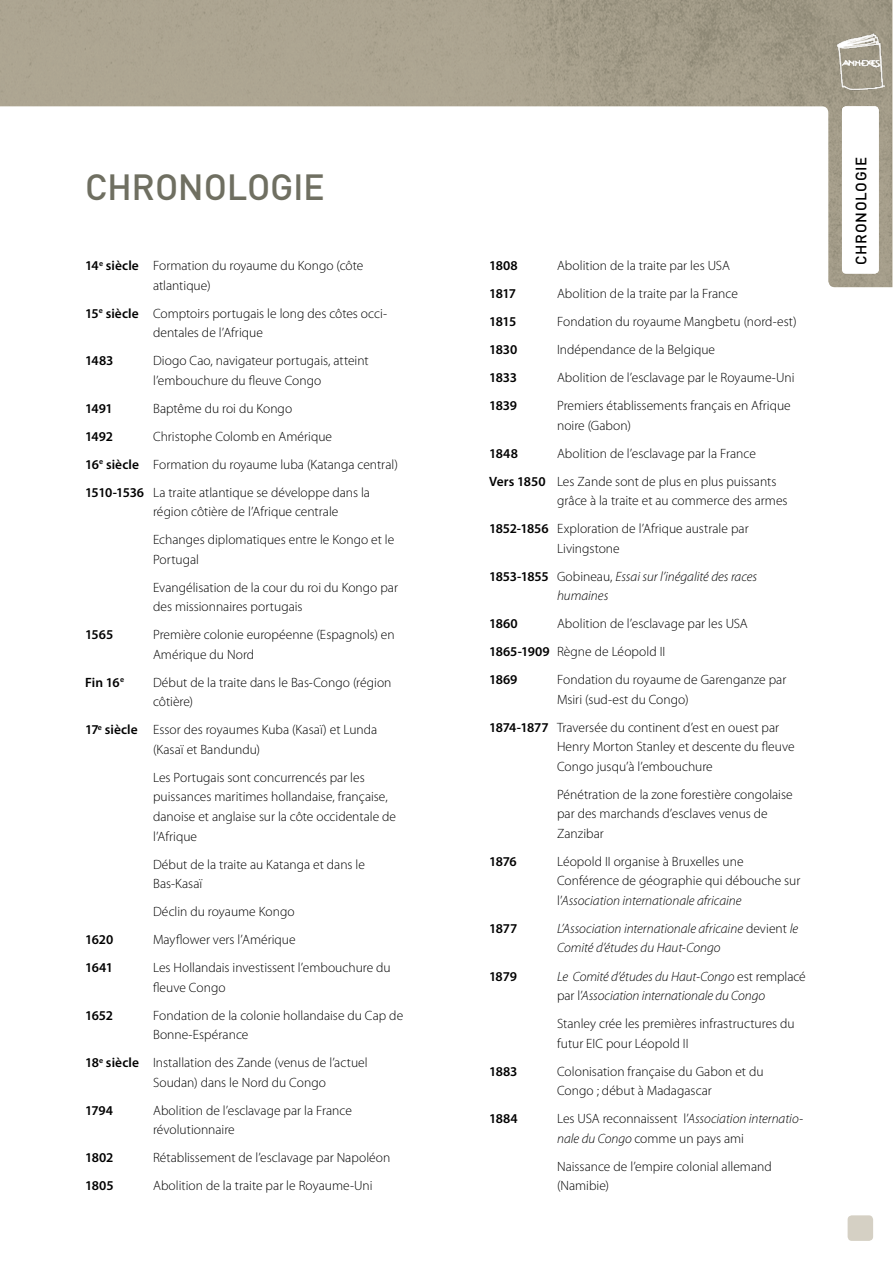
<style>
.page{position:relative;width:893px;height:1263px;background:#fff}
.page>*{position:absolute;margin:0;border:0;box-sizing:border-box;transform-origin:0 0}
.t1{font:500 36px "DIN";letter-spacing:-.01em;color:#6f6f61}
.t2{font:500 15px "DIN";letter-spacing:.045em;color:#000}
.t3{font:300 13.5px/19.5px "Myriad Pro";color:#000}
.t4{font:italic 300 13.5px/19.5px "Myriad Pro";letter-spacing:-.005em;color:#000}
.t5{font:600 13.5px "Myriad Pro";letter-spacing:-.015em;color:#000}
.s1{font-weight:600}
.s2{font-weight:300}
.s3{font-style:normal}
.s4{font-weight:600;font-style:normal}
.s5{font-style:italic}
</style>
<div class="page">
<img style="left:0;top:0;width:892px;height:287px">
<div style="left:848px;top:1215px;width:25px;height:26px;background:#d5d0c4;border-radius:4px"></div>
<div style="left:842px;top:106px;width:37px;height:168px;background:#fff;border-radius:4px"></div>
<img style="left:837px;top:34px;width:47px;height:57px">
<h1 class="t1" style="left:85px;top:164px;width:241px">CHRONOLOGIE</h1>
<p class="t3" style="left:153px;top:256px;width:212px;text-indent:-68px"><span class="s1">14</span><sup>e</sup> <span class="s1">siècle</span> Formation du royaume du Kongo (côte atlantique)</p>
<p class="t3" style="left:153px;top:304px;width:235px;text-indent:-68px"><span class="s1">15</span><sup>e</sup> <span class="s1">siècle</span> Comptoirs portugais le long des côtes occi&shy;dentales de l’Afrique</p>
<p class="t5" style="left:85px;top:352px;width:30px">1483</p>
<p class="t3" style="left:153px;top:351px;width:217px">Diogo Cao, navigateur portugais, atteint l’embouchure du fleuve Congo</p>
<p class="t5" style="left:85px;top:400px;width:29px">1491</p>
<p class="t3" style="left:153px;top:399px;width:141px">Baptême du roi du Kongo</p>
<p class="t5" style="left:85px;top:428px;width:29px">1492</p>
<p class="t3" style="left:85px;top:422px;width:314px;line-height:28px;text-indent:68px">Christophe Colomb en Amérique<br><span class="s1">16</span><sup>e</sup> <span class="s1">siècle</span> Formation du royaume luba (Katanga central)<br><span class="s1">1510-1536</span> La traite atlantique se développe dans la</p>
<p class="t3" style="left:153px;top:498px;width:243px;line-height:28px">région côtière de l’Afrique centrale<br>Echanges diplomatiques entre le Kongo et le</p>
<p class="t3" style="left:153px;top:545px;width:246px;line-height:28px">Portugal<br>Evangélisation de la cour du roi du Kongo par</p>
<p class="t3" style="left:153px;top:597px;width:151px">des missionnaires portugais</p>
<p class="t5" style="left:85px;top:626px;width:30px">1565</p>
<p class="t3" style="left:153px;top:625px;width:243px">Première colonie européenne (Espagnols) en<br>Amérique du Nord</p>
<p class="t5" style="left:85px;top:674px;width:41px">Fin 16<sup>e</sup></p>
<p class="t3" style="left:153px;top:673px;width:240px">Début de la traite dans le Bas-Congo (région côtière)</p>
<p class="t3" style="left:153px;top:720px;width:226px;text-indent:-68px"><span class="s1">17</span><sup>e</sup> <span class="s1">siècle</span> Essor des royaumes Kuba (Kasaï) et Lunda (Kasaï et Bandundu)</p>
<p class="t3" style="left:153px;top:768px;width:245px">Les Portugais sont concurrencés par les puissances maritimes hollandaise, française, danoise et anglaise sur la côte occidentale de l’Afrique</p>
<p class="t3" style="left:153px;top:854px;width:213px">Début de la traite au Katanga et dans le<br>Bas-Kasaï</p>
<p class="t3" style="left:153px;top:902px;width:143px">Déclin du royaume Kongo</p>
<p class="t5" style="left:85px;top:931px;width:30px">1620</p>
<p class="t3" style="left:153px;top:930px;width:144px">Mayflower vers l’Amérique</p>
<p class="t5" style="left:85px;top:959px;width:30px">1641</p>
<p class="t3" style="left:153px;top:958px;width:239px">Les Hollandais investissent l’embouchure du fleuve Congo</p>
<p class="t5" style="left:85px;top:1006px;width:30px">1652</p>
<p class="t3" style="left:153px;top:1005px;width:252px">Fondation de la colonie hollandaise du Cap de<br>Bonne-Espérance</p>
<p class="t3" style="left:153px;top:1053px;width:216px;text-indent:-68px"><span class="s1">18</span><sup>e</sup> <span class="s1">siècle</span> Installation des Zande (venus de l’actuel<br>Soudan) dans le Nord du Congo</p>
<p class="t5" style="left:85px;top:1101px;width:30px">1794</p>
<p class="t3" style="left:153px;top:1101px;width:200px">Abolition de l’esclavage par la France révolutionnaire</p>
<p class="t5" style="left:85px;top:1149px;width:30px">1802</p>
<p class="t3" style="left:153px;top:1148px;width:239px">Rétablissement de l’esclavage par Napoléon</p>
<p class="t5" style="left:85px;top:1177px;width:30px">1805</p>
<p class="t3" style="left:153px;top:1176px;width:221px">Abolition de la traite par le Royaume-Uni</p>
<p class="t5" style="left:489px;top:257px;width:30px">1808</p>
<p class="t3" style="left:557px;top:256px;width:174px">Abolition de la traite par les USA</p>
<p class="t5" style="left:489px;top:285px;width:29px">1817</p>
<p class="t3" style="left:557px;top:284px;width:182px">Abolition de la traite par la France</p>
<p class="t5" style="left:489px;top:313px;width:46px">1815 <span class="s2">F</span></p>
<p class="t3" style="left:563px;top:312px;width:235px">ondation du royaume Mangbetu (nord-est)</p>
<p class="t5" style="left:489px;top:341px;width:30px">1830</p>
<p class="t3" style="left:557px;top:340px;width:160px">Indépendance de la Belgique</p>
<p class="t5" style="left:489px;top:369px;width:30px">1833</p>
<p class="t3" style="left:557px;top:368px;width:239px">Abolition de l’esclavage par le Royaume-Uni</p>
<p class="t5" style="left:489px;top:397px;width:30px">1839</p>
<p class="t3" style="left:557px;top:396px;width:235px">Premiers établissements français en Afrique noire (Gabon)</p>
<p class="t5" style="left:489px;top:445px;width:30px">1848</p>
<p class="t3" style="left:489px;top:439px;width:289px;line-height:28px;text-indent:68px">Abolition de l’esclavage par la France<br><span class="s1">Vers 1850</span> Les Zande sont de plus en plus puissants</p>
<p class="t3" style="left:489px;top:487px;width:300px;line-height:28px;text-indent:68px">grâce à la traite et au commerce des armes<br><span class="s1">1852-1856</span> Exploration de l’Afrique australe par</p>
<p class="t4" style="left:489px;top:535px;width:270px;line-height:28px;text-indent:68px"><span class="s3">Livingstone<br></span><span class="s4">1853-1855</span> <span class="s3">Gobineau,</span> Essai sur l’inégalité des races</p>
<p class="t4" style="left:557px;top:586px;width:53px">humaines</p>
<p class="t5" style="left:489px;top:615px;width:30px">1860</p>
<p class="t3" style="left:489px;top:610px;width:260px;line-height:28px;text-indent:68px">Abolition de l’esclavage par les USA<br><span class="s1">1865-1909</span> Règne de Léopold II<br><span class="s1">1869</span></p>
<p class="t3" style="left:557px;top:670px;width:231px">Fondation du royaume de Garenganze par<br>Msiri (sud-est du Congo)</p>
<p class="t3" style="left:557px;top:718px;width:239px;text-indent:-68px"><span class="s1">1874-1877</span> Traversée du continent d’est en ouest par<br>Henry Morton Stanley et descente du fleuve<br>Congo jusqu’à l’embouchure</p>
<p class="t3" style="left:557px;top:785px;width:237px">Pénétration de la zone forestière congolaise par des marchands d’esclaves venus de<br>Zanzibar</p>
<p class="t5" style="left:489px;top:853px;width:29px">1876</p>
<p class="t3" style="left:557px;top:852px;width:245px">Léopold II organise à Bruxelles une<br>Conférence de géographie qui débouche sur l’<span class="s5">Association internationale africaine</span></p>
<p class="t5" style="left:489px;top:920px;width:30px">1877</p>
<p class="t4" style="left:557px;top:919px;width:243px">L’Association internationale africaine <span class="s3">devient</span> le<br>Comité d’études du Haut-Congo</p>
<p class="t5" style="left:489px;top:967px;width:29px">1879</p>
<p class="t4" style="left:557px;top:966px;width:250px">Le Comité d’études du Haut-Congo <span class="s3">est remplacé par l’</span>Association internationale du Congo</p>
<p class="t3" style="left:557px;top:1014px;width:239px">Stanley crée les premières infrastructures du futur EIC pour Léopold II</p>
<p class="t5" style="left:489px;top:1062px;width:30px">1883</p>
<p class="t3" style="left:557px;top:1061px;width:208px">Colonisation française du Gabon et du<br>Congo ; début à Madagascar</p>
<p class="t5" style="left:489px;top:1110px;width:30px">1884</p>
<p class="t3" style="left:557px;top:1109px;width:247px">Les USA reconnaissent l’<span class="s5">Association internatio&shy;nale du Congo</span> comme un pays ami</p>
<p class="t3" style="left:557px;top:1156px;width:216px">Naissance de l’empire colonial allemand (Namibie)</p>
<p class="t2" style="left:851px;top:265px;width:110px;rotate:-90deg">CHRONOLOGIE</p>
</div>
